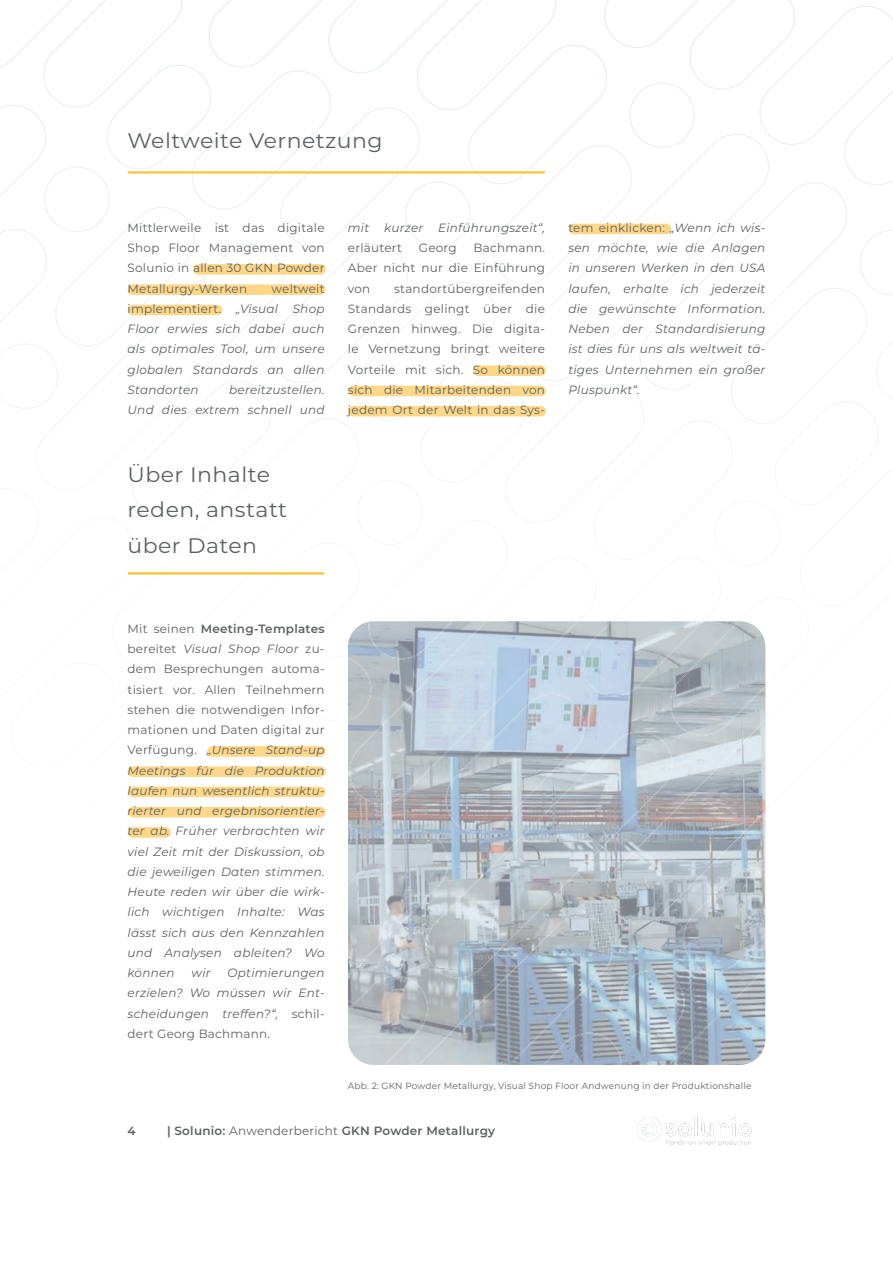
<style>
.page{position:relative;width:893px;height:1263px;background:#fff}
.page>*{position:absolute;margin:0;border:0;box-sizing:border-box;transform-origin:0 0}
.t1{font:21px/35.2px "Montserrat";letter-spacing:.02em;color:#5d6061;scale:1.05 1}
.t2{font:italic 12px/20.2px "Montserrat";letter-spacing:.02em;color:#5d6061;text-align:justify}
.t3{font:12px/20.2px "Montserrat";letter-spacing:.02em;color:#5d6061;text-align:justify}
.t4{font:600 12px "Montserrat";letter-spacing:.02em;color:#5d6061}
.t5{font:9px "Montserrat";letter-spacing:.02em;color:#5d6061}
.s1{font-style:normal}
.s2{font-weight:600;font-style:normal}
.s3{font-weight:400}
</style>
<div class="page">
<svg style="left:0;top:145px;width:795px;height:430px"></svg>
<svg style="left:0;top:0;width:893px;height:145px"></svg>
<svg style="left:637px;top:1116px;width:115px;height:30px"></svg>
<img style="left:348px;top:621px;width:366px;height:444px">
<img style="left:713px;top:621px;width:52px;height:401px">
<hr style="left:129px;top:171px;width:415px;height:3px;background:#fec231">
<hr style="left:129px;top:572px;width:194px;height:2px;background:#fec231">
<div style="left:198px;top:264px;width:121px;height:11px;background:#fed888"></div>
<svg style="left:218px;top:264px;width:91px;height:11px"></svg>
<div style="left:133px;top:284px;width:186px;height:11px;background:#fed888"></div>
<svg style="left:154px;top:284px;width:155px;height:1px"></svg>
<div style="left:133px;top:305px;width:83px;height:10px;background:#fed888"></div>
<div style="left:212px;top:746px;width:107px;height:11px;background:#fed888"></div>
<svg style="left:234px;top:746px;width:75px;height:11px"></svg>
<div style="left:133px;top:766px;width:186px;height:11px;background:#fed888"></div>
<svg style="left:154px;top:766px;width:155px;height:1px"></svg>
<div style="left:133px;top:787px;width:186px;height:10px;background:#fed888"></div>
<div style="left:133px;top:807px;width:186px;height:10px;background:#fed888"></div>
<div style="left:133px;top:827px;width:32px;height:11px;background:#fed888"></div>
<svg style="left:149px;top:827px;width:8px;height:11px"></svg>
<div style="left:478px;top:365px;width:62px;height:11px;background:#fed888"></div>
<svg style="left:499px;top:365px;width:30px;height:1px"></svg>
<div style="left:353px;top:386px;width:187px;height:10px;background:#fed888"></div>
<div style="left:353px;top:406px;width:187px;height:10px;background:#fed888"></div>
<div style="left:574px;top:224px;width:91px;height:10px;background:#fed888"></div>
<h1 class="t1" style="left:128px;top:122px;width:245px">Weltweite Vernetzung</h1>
<p class="t3" style="left:128px;top:217px;width:199px">Mittlerweile ist das digitale Shop Floor Management von Solunio in allen 30 GKN Powder Metallurgy-Werken</p>
<p class="t2" style="left:128px;top:278px;width:199px;text-indent:144px"><span class="s1">weltweit implementiert.</span> „Visual Shop Floor erwies sich dabei auch als optimales Tool, um unsere globalen Standards an allen Standorten</p>
<p class="t2" style="left:128px;top:379px;width:199px;text-align:right">bereitzustellen.<br>Und dies extrem schnell und</p>
<h1 class="t1" style="left:128px;top:456px;width:153px">Über Inhalte reden, anstatt über Daten</h1>
<p class="t2" style="left:348px;top:217px;width:199px">mit kurzer Einführungszeit“,</p>
<p class="t3" style="left:348px;top:237px;width:56px">erläutert</p>
<p class="t3" style="left:419px;top:237px;width:39px">Georg</p>
<p class="t3" style="left:348px;top:237px;width:199px;text-indent:126px">Bachmann.<br>Aber nicht nur die Einführung von</p>
<p class="t3" style="left:348px;top:278px;width:199px;text-indent:46px">standortübergreifenden Standards gelingt über die Grenzen hinweg. Die digita&shy;le Vernetzung bringt weitere Vorteile mit sich. So können sich die Mitarbeitenden von jedem Ort der Welt in das Sys-</p>
<p class="t2" style="left:568px;top:217px;width:199px"><span class="s1">tem einklicken:</span> „Wenn ich wis&shy;sen möchte, wie die Anlagen in unseren Werken in den USA laufen, erhalte ich jederzeit die gewünschte Information.<br>Neben der Standardisierung ist dies für uns als weltweit tä&shy;tiges Unternehmen ein großer Pluspunkt“.</p>
<p class="t2" style="left:128px;top:618px;width:199px"><span class="s1">Mit seinen</span> <span class="s2">Meeting-Templates </span><span class="s1">bereitet</span> Visual Shop Floor <span class="s1">zu&shy;dem Besprechungen automa&shy;tisiert vor. Allen Teilnehmern stehen die notwendigen Infor&shy;mationen und Daten digital zur Verfügung.</span> „Unsere Stand-up Meetings für die Produktion laufen nun wesentlich struktu&shy;rierter und ergebnisorientier&shy;ter ab. Früher verbrachten wir viel Zeit mit der Diskussion, ob die jeweiligen Daten stimmen.<br>Heute reden wir über die wirk&shy;lich wichtigen Inhalte: Was lässt sich aus den Kennzahlen und Analysen ableiten? Wo können</p>
<p class="t2" style="left:128px;top:962px;width:199px;text-indent:100px">Optimierungen erzielen? Wo müssen wir Ent&shy;scheidungen treffen?“, <span class="s1">schil&shy;dert Georg Bachmann.</span></p>
<p class="t2" style="left:192px;top:962px;width:21px">wir</p>
<p class="t5" style="left:348px;top:1079px;width:405px">Abb. 2: GKN Powder Metallurgy, Visual Shop Floor Andwenung in der Produktionshalle</p>
<p class="t4" style="left:128px;top:1123px;width:10px">4</p>
<p class="t4" style="left:167px;top:1123px;width:330px">| Solunio: <span class="s3">Anwenderbericht</span> GKN Powder Metallurgy</p>
</div>
